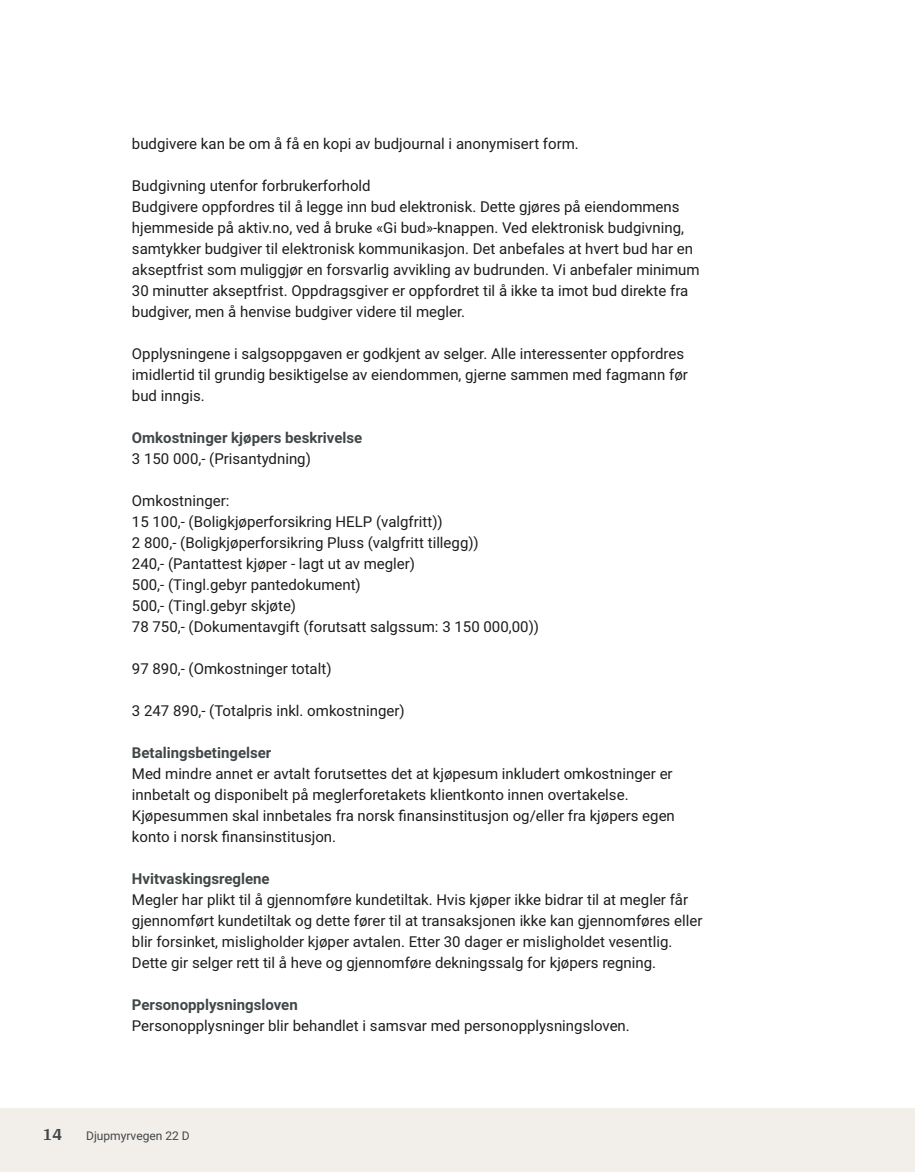
<style>
.page{position:relative;width:915px;height:1172px;background:#fff}
.page>*{position:absolute;margin:0;border:0;box-sizing:border-box;transform-origin:0 0}
.t1{font:700 18px "Arya";color:#414749}
.t2{font:15px/21px "Roboto";color:#1d1d1b}
.t3{font:700 15px "Roboto";color:#414749}
.t4{font:12px "Roboto";color:#414749}
</style>
<div class="page">
<div style="left:0;top:1108px;width:914px;height:64px;background:#f2eeea"></div>
<p class="t2" style="left:132px;top:132px;width:448px">budgivere kan be om å få en kopi av budjournal i anonymisert form.</p>
<p class="t2" style="left:132px;top:174px;width:569px">Budgivning utenfor forbrukerforhold<br>Budgivere oppfordres til å legge inn bud elektronisk. Dette gjøres på eiendommens hjemmeside på aktiv.no, ved å bruke «Gi bud»‑knappen. Ved elektronisk budgivning, samtykker budgiver til elektronisk kommunikasjon. Det anbefales at hvert bud har en akseptfrist som muliggjør en forsvarlig avvikling av budrunden. Vi anbefaler minimum 30 minutter akseptfrist. Oppdragsgiver er oppfordret til å ikke ta imot bud direkte fra budgiver, men å henvise budgiver videre til megler.</p>
<p class="t2" style="left:132px;top:342px;width:557px">Opplysningene i salgsoppgaven er godkjent av selger. Alle interessenter oppfordres imidlertid til grundig besiktigelse av eiendommen, gjerne sammen med fagmann før bud inngis.</p>
<p class="t3" style="left:132px;top:427px;width:232px">Omkostninger kjøpers beskrivelse</p>
<p class="t2" style="left:132px;top:447px;width:180px">3 150 000,- (Prisantydning)</p>
<p class="t2" style="left:132px;top:489px;width:408px">Omkostninger:<br>15 100,- (Boligkjøperforsikring HELP (valgfritt))<br>2 800,- (Boligkjøperforsikring Pluss (valgfritt tillegg))<br>240,- (Pantattest kjøper - lagt ut av megler)<br>500,- (Tingl.gebyr pantedokument)<br>500,- (Tingl.gebyr skjøte)<br>78 750,- (Dokumentavgift (forutsatt salgssum: 3 150 000,00))</p>
<p class="t2" style="left:132px;top:657px;width:201px">97 890,- (Omkostninger totalt)</p>
<p class="t2" style="left:132px;top:699px;width:274px">3 247 890,- (Totalpris inkl. omkostninger)</p>
<p class="t3" style="left:132px;top:742px;width:141px">Betalingsbetingelser</p>
<p class="t2" style="left:132px;top:762px;width:544px">Med mindre annet er avtalt forutsettes det at kjøpesum inkludert omkostninger er innbetalt og disponibelt på meglerforetakets klientkonto innen overtakelse.<br>Kjøpesummen skal innbetales fra norsk finansinstitusjon og/eller fra kjøpers egen konto i norsk finansinstitusjon.</p>
<p class="t3" style="left:132px;top:868px;width:139px">Hvitvaskingsreglene</p>
<p class="t2" style="left:132px;top:888px;width:571px">Megler har plikt til å gjennomføre kundetiltak. Hvis kjøper ikke bidrar til at megler får gjennomført kundetiltak og dette fører til at transaksjonen ikke kan gjennomføres eller blir forsinket, misligholder kjøper avtalen. Etter 30 dager er misligholdet vesentlig.<br>Dette gir selger rett til å heve og gjennomføre dekningssalg for kjøpers regning.</p>
<p class="t3" style="left:132px;top:994px;width:167px">Personopplysningsloven</p>
<p class="t2" style="left:132px;top:1014px;width:499px">Personopplysninger blir behandlet i samsvar med personopplysningsloven.</p>
<p class="t1" style="left:43px;top:1123px;width:21px">14</p>
<p class="t4" style="left:86px;top:1127px;width:105px">Djupmyrvegen 22 D</p>
</div>
